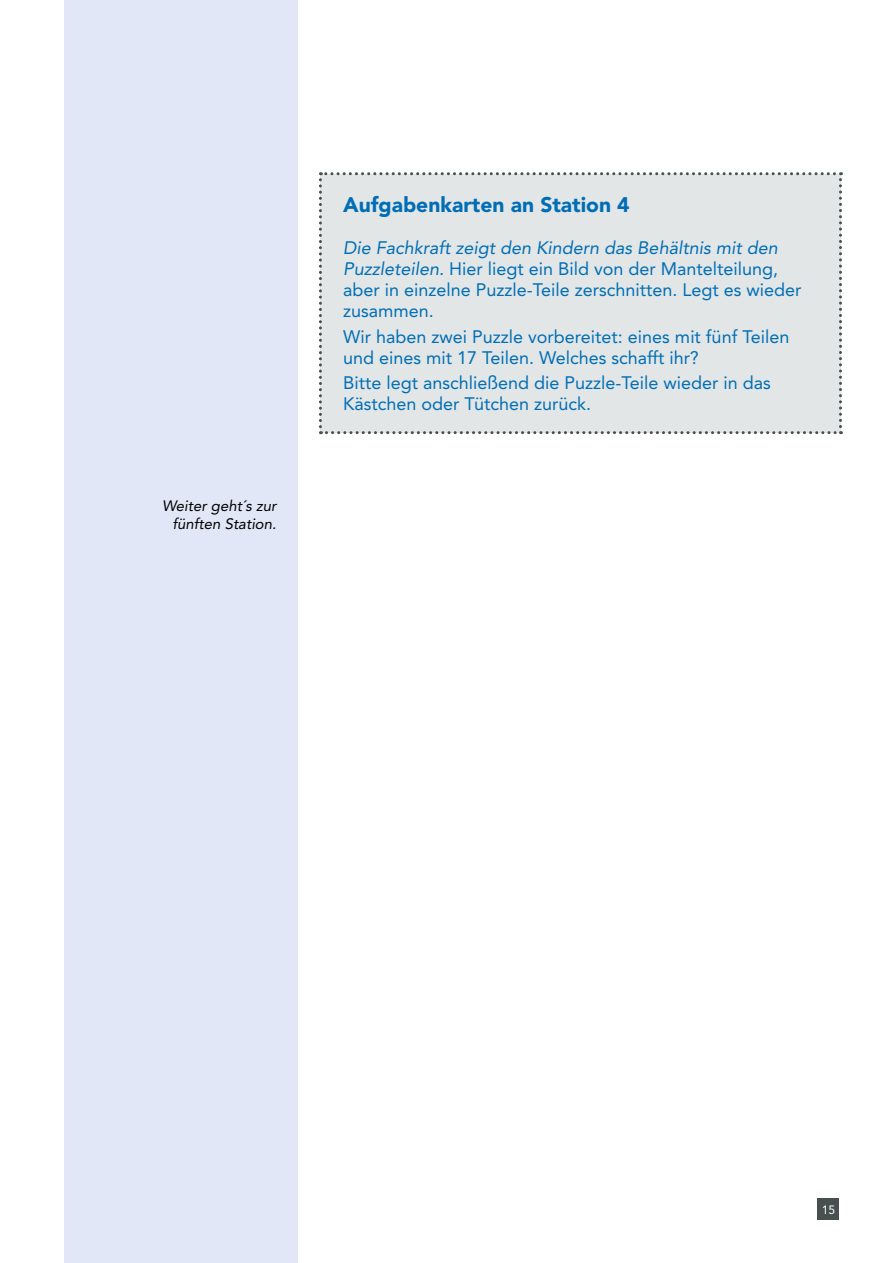
<style>
.page{position:relative;width:893px;height:1263px;background:#fff}
.page>*{position:absolute;margin:0;border:0;box-sizing:border-box;transform-origin:0 0}
.t1{font:900 21px "Avenir LT Std";color:#006eb7}
.t2{font:18px/21px "Avenir LT Std";color:#006eb7}
.t3{font:italic 15px/18px "Avenir LT Std";color:#000;text-align:right}
.t4{font:12px "Avenir LT Std";color:#fff}
.s1{font-style:italic}
</style>
<div class="page">
<div style="left:64px;top:0;width:234px;height:1263px;background:#e1e7f6"></div>
<div style="left:818px;top:1198px;width:21px;height:21px;background:#48504f"></div>
<div style="left:319px;top:172px;width:523px;height:262px;background:#e3e6e6"></div>
<p class="t3" style="left:162px;top:497px;width:116px">Weiter geht´s zur fünften Station.</p>
<p class="t1" style="left:343px;top:192px;width:288px">Aufgabenkarten an Station 4</p>
<p class="t2" style="left:343px;top:238px;width:460px"><span class="s1">Die Fachkraft zeigt den Kindern das Behältnis mit den Puzzleteilen.</span> Hier liegt ein Bild von der Mantelteilung, aber in einzelne Puzzle-Teile zerschnitten. Legt es wieder zusammen.</p>
<p class="t2" style="left:343px;top:326px;width:448px">Wir haben zwei Puzzle vorbereitet: eines mit fünf Teilen und eines mit 17 Teilen. Welches schafft ihr?</p>
<p class="t2" style="left:343px;top:372px;width:429px">Bitte legt anschließend die Puzzle-Teile wieder in das<br>Kästchen oder Tütchen zurück.</p>
<p class="t4" style="left:822px;top:1202px;width:15px">15</p>
</div>
